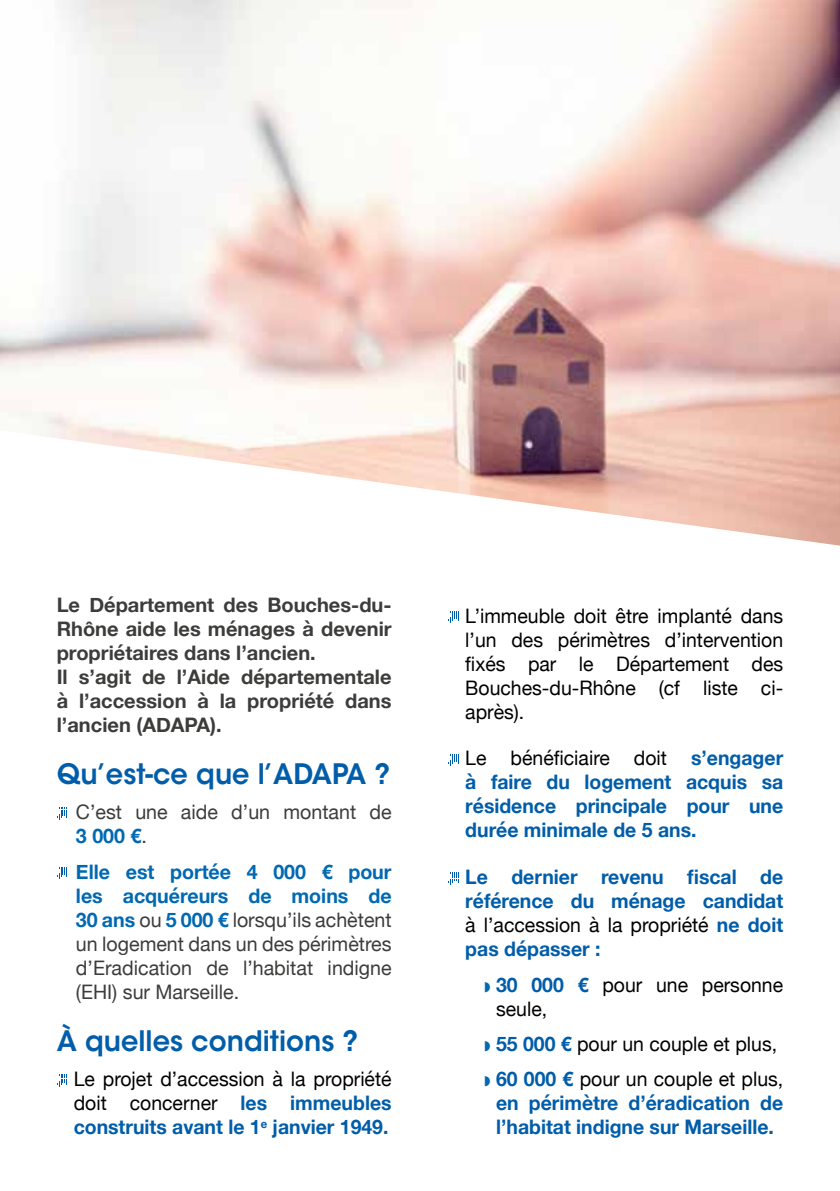
<style>
.page{position:relative;width:840px;height:1191px;background:#fff}
.page>*{position:absolute;margin:0;border:0;box-sizing:border-box;transform-origin:0 0}
.t1{font:600 28px "ITC Avant Garde Std";color:#005da9}
.t2{font:20px/24px "Helvetica Neue";color:#000;text-align:justify}
.t3{font:700 20px/24px "Helvetica Neue";color:#005da9;text-align:justify}
.t4{font:20px/24px "Helvetica Neue";color:#3c3c3b}
.t5{font:700 20px/24px "Helvetica Neue";color:#3c3c3b}
.s1{font-weight:700;color:#0069b2}
.s2{font-weight:700;color:#005da9}
.s3{font-weight:400;color:#000}
</style>
<div class="page">
<img style="left:0;top:0;width:839px;height:545px">
<svg style="left:57px;top:808px;width:10px;height:11px"></svg>
<svg style="left:57px;top:867px;width:10px;height:11px"></svg>
<svg style="left:57px;top:1074px;width:10px;height:12px"></svg>
<svg style="left:448px;top:611px;width:9px;height:11px"></svg>
<svg style="left:448px;top:754px;width:9px;height:11px"></svg>
<svg style="left:448px;top:872px;width:9px;height:12px"></svg>
<p class="t5" style="left:57px;top:593px;width:336px">Le Département des Bouches-du-<br>Rhône aide les ménages à devenir propriétaires dans l’ancien.<br>Il s’agit de l’Aide départementale à l’accession à la propriété dans l’ancien (ADAPA).</p>
<h1 class="t1" style="left:57px;top:756px;width:335px">Qu’est-ce que l’ADAPA ?</h1>
<p class="t4" style="left:76px;top:801px;width:317px">C’est une aide d’un montant de<br><span class="s1">3 000 €</span>.</p>
<p class="t4" style="left:76px;top:860px;width:317px;text-align:justify"><span class="s1">Elle est portée 4 000 € pour les acquéreurs de moins de 30 ans</span> ou <span class="s1">5 000 €</span> lorsqu’ils achètent un logement dans un des périmètres d’Eradication de l’habitat indigne (EHI) sur Marseille.</p>
<h1 class="t1" style="left:57px;top:1023px;width:303px">À quelles conditions ?</h1>
<p class="t2" style="left:74px;top:1068px;width:319px">Le projet d’accession à la propriété doit concerner <span class="s2">les immeubles construits avant le 1</span><sup>e</sup> <span class="s2">janvier 1949.</span></p>
<p class="t2" style="left:465px;top:605px;width:319px">L’immeuble doit être implanté dans l’un des périmètres d’intervention fixés par le Département des Bouches-du-Rhône (cf liste ci&shy;après).</p>
<p class="t3" style="left:465px;top:747px;width:319px"><span class="s3">Le bénéficiaire doit</span> s’engager à faire du logement acquis sa résidence principale pour une durée minimale de 5 ans.</p>
<p class="t3" style="left:465px;top:865px;width:319px">Le dernier revenu fiscal de référence du ménage candidat <span class="s3">à l’accession à la propriété</span> ne doit pas dépasser :</p>
<p class="t2" style="left:496px;top:973px;width:288px"><span class="s2">30 000 €</span> pour une personne seule,</p>
<p class="t2" style="left:496px;top:1027px;width:288px;line-height:35.4px"><span class="s2">55 000 €</span> pour un couple et plus,<br><span class="s2">60 000 €</span> pour un couple et plus,</p>
<p class="t3" style="left:496px;top:1091px;width:288px">en périmètre d’éradication de l’habitat indigne sur Marseille.</p>
</div>
